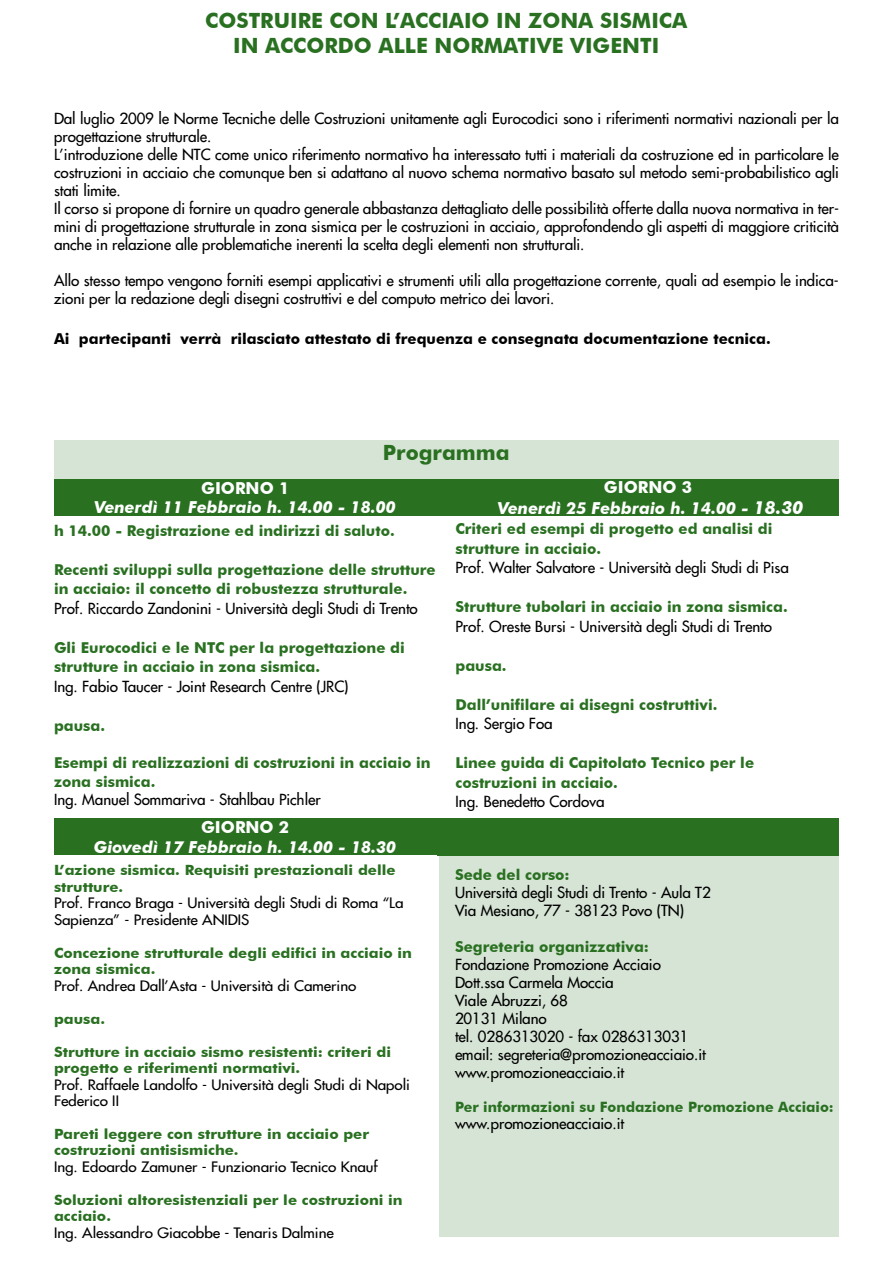
<style>
.page{position:relative;width:893px;height:1263px;background:#fff}
.page>*{position:absolute;margin:0;border:0;box-sizing:border-box;transform-origin:0 0}
.t1{font:700 21px/25.2px "Futura BT";color:#297021;text-align:center}
.t2{font:italic 700 16.5px/21.6px "Futura BT";color:#fff;text-align:center}
.t3{font:700 16.5px "Futura BT";color:#fff}
.t4{font:15px/18px "Futura 2";color:#000}
.t5{font:700 15px/19.5px "Futura BT";color:#297021}
.t6{font:700 15px "Futura BT";color:#000}
.t7{font:700 14.25px "Futura BT";color:#297021}
.t8{font:700 14.1px/16.5px "Futura BT";color:#297021;scale:1.06 1}
.t9{font:14.1px/16.5px "Futura 2";color:#000;scale:1.06 1}
.s1{font-style:normal}
.s2{font-size:18px}
</style>
<div class="page">
<div style="left:54px;top:440px;width:785px;height:51px;background:#d6e4d5"></div>
<div style="left:54px;top:480px;width:785px;height:36px;background:#297021"></div>
<div style="left:438px;top:818px;width:401px;height:38px;background:#297021"></div>
<div style="left:54px;top:818px;width:384px;height:37px;background:#297021"></div>
<div style="left:439px;top:856px;width:400px;height:380px;background:#d6e4d5"></div>
<h1 class="t1" style="left:205px;top:7px;width:483px">COSTRUIRE CON L’ACCIAIO IN ZONA SISMICA<br>IN ACCORDO ALLE NORMATIVE VIGENTI</h1>
<p class="t4" style="left:54px;top:109px;width:786px">Dal luglio 2009 le Norme Tecniche delle Costruzioni unitamente agli Eurocodici sono i riferimenti normativi nazionali per la progettazione strutturale.<br>L’introduzione delle NTC come unico riferimento normativo ha interessato tutti i materiali da costruzione ed in particolare le costruzioni in acciaio che comunque ben si adattano al nuovo schema normativo basato sul metodo semi-probabilistico agli stati limite.<br>Il corso si propone di fornire un quadro generale abbastanza dettagliato delle possibilità offerte dalla nuova normativa in ter&shy;mini di progettazione strutturale in zona sismica per le costruzioni in acciaio, approfondendo gli aspetti di maggiore criticità anche in relazione alle problematiche inerenti la scelta degli elementi non strutturali.</p>
<p class="t4" style="left:54px;top:271px;width:786px">Allo stesso tempo vengono forniti esempi applicativi e strumenti utili alla progettazione corrente, quali ad esempio le indica&shy;zioni per la redazione degli disegni costruttivi e del computo metrico dei lavori.</p>
<p class="t6" style="left:54px;top:329px;width:718px">Ai partecipanti verrà rilasciato attestato di frequenza e consegnata documentazione tecnica.</p>
<h1 class="t1" style="left:383px;top:439px;width:128px">Programma</h1>
<p class="t2" style="left:498px;top:476px;width:307px"><span class="s1">GIORNO 3<br></span>Venerdì 25 Febbraio h. 14.00 - <span class="s2">18.30</span></p>
<p class="t3" style="left:201px;top:478px;width:90px">GIORNO 1</p>
<p class="t2" style="left:94px;top:497px;width:303px">Venerdì 11 Febbraio h. 14.00 - 18.00</p>
<p class="t5" style="left:54px;top:521px;width:342px">h 14.00 - Registrazione ed indirizzi di saluto.</p>
<p class="t5" style="left:54px;top:560px;width:383px">Recenti sviluppi sulla progettazione delle strutture in acciaio: il concetto di robustezza strutturale.</p>
<p class="t4" style="left:54px;top:599px;width:365px">Prof. Riccardo Zandonini - Università degli Studi di Trento</p>
<p class="t5" style="left:54px;top:638px;width:352px">Gli Eurocodici e le NTC per la progettazione di strutture in acciaio in zona sismica.</p>
<p class="t4" style="left:54px;top:677px;width:296px">Ing. Fabio Taucer - Joint Research Centre (JRC)</p>
<p class="t5" style="left:54px;top:716px;width:53px">pausa.</p>
<p class="t5" style="left:54px;top:754px;width:378px;line-height:18px">Esempi di realizzazioni di costruzioni in acciaio in zona sismica.</p>
<p class="t4" style="left:54px;top:790px;width:268px">Ing. Manuel Sommariva - Stahlbau Pichler</p>
<p class="t3" style="left:201px;top:817px;width:90px">GIORNO 2</p>
<p class="t2" style="left:94px;top:836px;width:304px">Giovedì 17 Febbraio h. 14.00 - 18.30</p>
<p class="t8" style="left:54px;top:862px;width:324px">L’azione sismica. Requisiti prestazionali delle strutture.</p>
<p class="t9" style="left:54px;top:894px;width:331px">Prof. Franco Braga - Università degli Studi di Roma “La<br>Sapienza” - Presidente ANIDIS</p>
<p class="t8" style="left:54px;top:944px;width:339px">Concezione strutturale degli edifici in acciaio in zona sismica.</p>
<p class="t9" style="left:54px;top:977px;width:287px">Prof. Andrea Dall’Asta - Università di Camerino</p>
<p class="t8" style="left:54px;top:1010px;width:50px">pausa.</p>
<p class="t8" style="left:54px;top:1043px;width:319px">Strutture in acciaio sismo resistenti: criteri di progetto e riferimenti normativi.</p>
<p class="t9" style="left:54px;top:1076px;width:337px">Prof. Raffaele Landolfo - Università degli Studi di Napoli<br>Federico II</p>
<p class="t8" style="left:54px;top:1125px;width:299px">Pareti leggere con strutture in acciaio per costruzioni antisismiche.</p>
<p class="t9" style="left:54px;top:1158px;width:307px">Ing. Edoardo Zamuner - Funzionario Tecnico Knauf</p>
<p class="t8" style="left:54px;top:1191px;width:330px">Soluzioni altoresistenziali per le costruzioni in acciaio.</p>
<p class="t9" style="left:54px;top:1224px;width:265px">Ing. Alessandro Giacobbe - Tenaris Dalmine</p>
<p class="t5" style="left:455px;top:519px;width:319px">Criteri ed esempi di progetto ed analisi di strutture in acciaio.</p>
<p class="t4" style="left:455px;top:558px;width:335px">Prof. Walter Salvatore - Università degli Studi di Pisa</p>
<p class="t5" style="left:455px;top:597px;width:334px">Strutture tubolari in acciaio in zona sismica.</p>
<p class="t4" style="left:455px;top:617px;width:318px">Prof. Oreste Bursi - Università degli Studi di Trento</p>
<p class="t5" style="left:455px;top:655px;width:53px">pausa.</p>
<p class="t5" style="left:455px;top:694px;width:263px">Dall’unifilare ai disegni costruttivi.</p>
<p class="t4" style="left:455px;top:714px;width:99px">Ing. Sergio Foa</p>
<p class="t5" style="left:455px;top:753px;width:300px">Linee guida di Capitolato Tecnico per le costruzioni in acciaio.</p>
<p class="t4" style="left:455px;top:792px;width:150px">Ing. Benedetto Cordova</p>
<p class="t5" style="left:455px;top:864px;width:116px">Sede del corso:</p>
<p class="t4" style="left:455px;top:883px;width:257px">Università degli Studi di Trento - Aula T2<br>Via Mesiano, 77 - 38123 Povo (TN)</p>
<p class="t5" style="left:455px;top:936px;width:196px">Segreteria organizzativa:</p>
<p class="t4" style="left:455px;top:955px;width:252px">Fondazione Promozione Acciaio<br>Dott.ssa Carmela Moccia<br>Viale Abruzzi, 68<br>20131 Milano<br>tel. 0286313020 - fax 0286313031 email: segreteria@promozioneacciaio.it www.promozioneacciaio.it</p>
<p class="t7" style="left:455px;top:1098px;width:380px">Per informazioni su Fondazione Promozione Acciaio:</p>
<p class="t4" style="left:455px;top:1114px;width:171px">www.promozioneacciaio.it</p>
</div>
